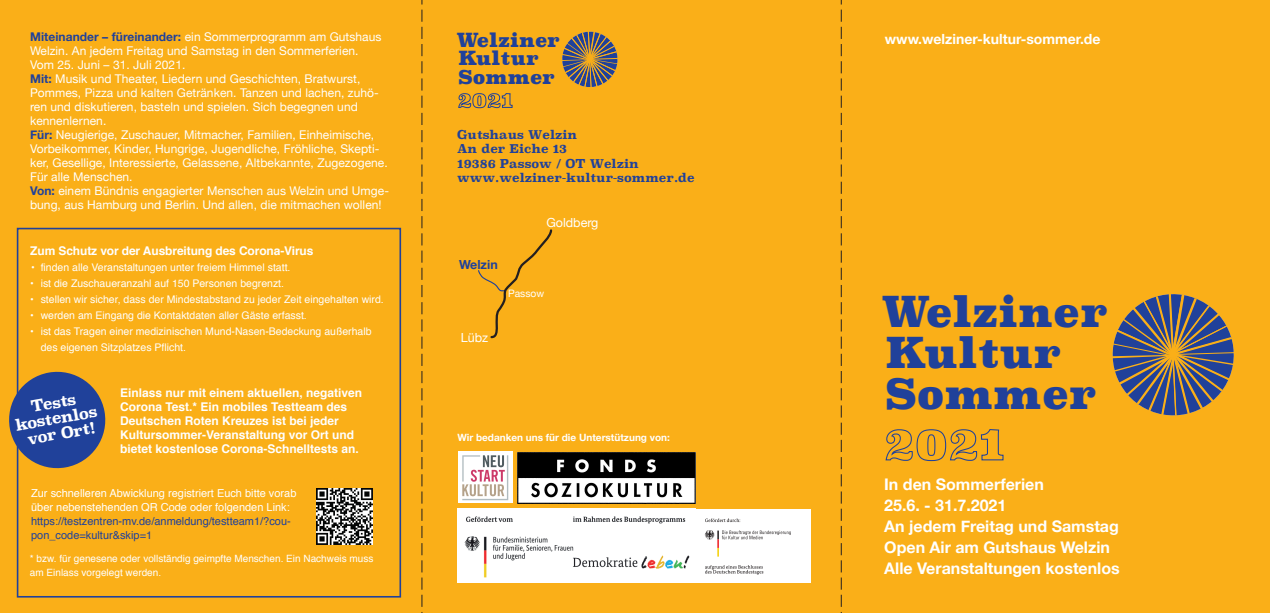
<style>
.page{position:relative;width:1270px;height:613px;background:#fff}
.page>*{position:absolute;margin:0;border:0;box-sizing:border-box;transform-origin:0 0}
.t1{font:900 41.5px/41px "Superclarendon";color:#20419a}
.t2{font:900 19px/18.7px "Superclarendon";color:#20419a}
.t3{font:700 16px/21px "Helvetica Neue";color:#fff}
.t4{font:700 15.4px/15.6px "Superclarendon";color:#fff;text-align:center}
.t5{font:700 14px "Helvetica Neue";color:#fff}
.t6{font:12.5px "Helvetica Neue";color:#fff}
.t7{font:700 12.5px "Helvetica Neue";color:#20419a}
.t8{font:12px/14px "Helvetica Neue";letter-spacing:.005em;color:#fff}
.t9{font:700 12px/14px "Helvetica";color:#fff}
.t10{font:700 12px/14.4px "Superclarendon";color:#20419a}
.t11{font:11px/14px "Helvetica";color:#fff}
.t12{font:11px/14px "Helvetica";color:#20419a}
.t13{font:10.5px/16px "Helvetica";color:#fff}
.t14{font:10.2px "Helvetica Neue";color:#fff}
.t15{font:10px/14px "Helvetica";color:#fff}
.t16{font:700 10px "Helvetica Neue";color:#fff}
.s1{font-weight:700;color:#20419a}
</style>
<div class="page">
<div style="left:0;top:0;width:1270px;height:612px;background:#faaf18"></div>
<svg style="left:478px;top:229px;width:75px;height:110px"></svg>
<div style="left:17px;top:227px;width:384px;height:370px;border:2px solid #20419a"></div>
<img style="left:457px;top:508px;width:239px;height:74px">
<div style="left:695px;top:509px;width:116px;height:73px;background:#fff"></div>
<svg style="left:705px;top:518px;width:86px;height:56px"></svg>
<svg style="left:458px;top:451px;width:54px;height:51px"></svg>
<svg style="left:462px;top:455px;width:46px;height:45px;background:#decfd1"></svg>
<svg style="left:422px;top:0;width:1px;height:607px"></svg>
<svg style="left:841px;top:0;width:1px;height:607px"></svg>
<img style="left:317px;top:488px;width:56px;height:56px">
<img style="left:517px;top:452px;width:179px;height:51px">
<svg style="left:9px;top:367px;width:97px;height:105px"></svg>
<svg style="left:885px;top:429px;width:119px;height:32px"></svg>
<svg style="left:1112px;top:294px;width:122px;height:122px"></svg>
<svg style="left:458px;top:93px;width:55px;height:15px"></svg>
<svg style="left:562px;top:31px;width:56px;height:56px"></svg>
<p class="t8" style="left:30px;top:31px;width:360px"><span class="s1">Miteinander – füreinander:</span> ein Sommerprogramm am Gutshaus Welzin. An jedem Freitag und Samstag in den Sommerferien.<br>Vom 25. Juni – 31. Juli 2021.<br><span class="s1">Mit:</span> Musik und Theater, Liedern und Geschichten, Bratwurst, Pommes, Pizza und kalten Getränken. Tanzen und lachen, zuhö&shy;ren und diskutieren, basteln und spielen. Sich begegnen und kennenlernen.<br><span class="s1">Für:</span> Neugierige, Zuschauer, Mitmacher, Familien, Einheimische, Vorbeikommer, Kinder, Hungrige, Jugendliche, Fröhliche, Skepti&shy;ker, Gesellige, Interessierte, Gelassene, Altbekannte, Zugezogene.<br>Für alle Menschen.<br><span class="s1">Von:</span> einem Bündnis engagierter Menschen aus Welzin und Umge&shy;bung, aus Hamburg und Berlin. Und allen, die mitmachen wollen!</p>
<p class="t9" style="left:30px;top:244px;width:285px">Zum Schutz vor der Ausbreitung des Corona-Virus</p>
<p class="t13" style="left:31px;top:259px;width:261px">• finden alle Veranstaltungen unter freiem Himmel statt.</p>
<p class="t13" style="left:30px;top:275px;width:255px">• ist die Zuschaueranzahl auf 150 Personen begrenzt.</p>
<p class="t13" style="left:30px;top:291px;width:355px">• stellen wir sicher, dass der Mindestabstand zu jeder Zeit eingehalten wird.</p>
<p class="t13" style="left:30px;top:307px;width:278px">• werden am Eingang die Kontaktdaten aller Gäste erfasst.</p>
<p class="t13" style="left:41px;top:323px;width:332px;text-indent:-10px">• ist das Tragen einer medizinischen Mund-Nasen-Bedeckung außerhalb des eigenen Sitzplatzes Pflicht.</p>
<p class="t4" style="left:12px;top:402px;width:84px;rotate:-10deg">Tests kostenlos vor Ort!</p>
<p class="t9" style="left:120px;top:385px;width:244px">Einlass nur mit einem aktuellen, negativen Corona Test.* Ein mobiles Testteam des Deutschen Roten Kreuzes ist bei jeder Kultursommer-Veranstaltung vor Ort und bietet kostenlose Corona-Schnelltests an.</p>
<p class="t11" style="left:31px;top:486px;width:267px">Zur schnelleren Abwicklung registriert Euch bitte vorab über nebenstehenden QR Code oder folgenden Link:</p>
<p class="t12" style="left:31px;top:514px;width:261px">https://testzentren-mv.de/anmeldung/testteam1/?cou&shy;pon_code=kultur&amp;skip=1</p>
<p class="t15" style="left:30px;top:551px;width:345px">* bzw. für genesene oder vollständig geimpfte Menschen. Ein Nachweis muss am Einlass vorgelegt werden.</p>
<h2 class="t2" style="left:457px;top:32px;width:105px">Welziner<br>Kultur<br>Sommer</h2>
<p class="t10" style="left:457px;top:127px;width:239px">Gutshaus Welzin<br>An der Eiche 13<br>19386 Passow / OT Welzin www.welziner-kultur-sommer.de</p>
<p class="t6" style="left:546px;top:213px;width:54px">Goldberg</p>
<p class="t7" style="left:459px;top:254px;width:40px">Welzin</p>
<p class="t14" style="left:508px;top:286px;width:38px">Passow</p>
<p class="t6" style="left:461px;top:328px;width:29px">Lübz</p>
<p class="t16" style="left:457px;top:429px;width:214px">Wir bedanken uns für die Unterstützung von:</p>
<p class="t5" style="left:885px;top:28px;width:217px">www.welziner-kultur-sommer.de</p>
<h1 class="t1" style="left:881px;top:294px;width:229px">Welziner<br>Kultur<br>Sommer</h1>
<h3 class="t3" style="left:884px;top:473px;width:237px">In den Sommerferien<br>25.6. - 31.7.2021<br>An jedem Freitag und Samstag<br>Open Air am Gutshaus Welzin<br>Alle Veranstaltungen kostenlos</h3>
</div>
